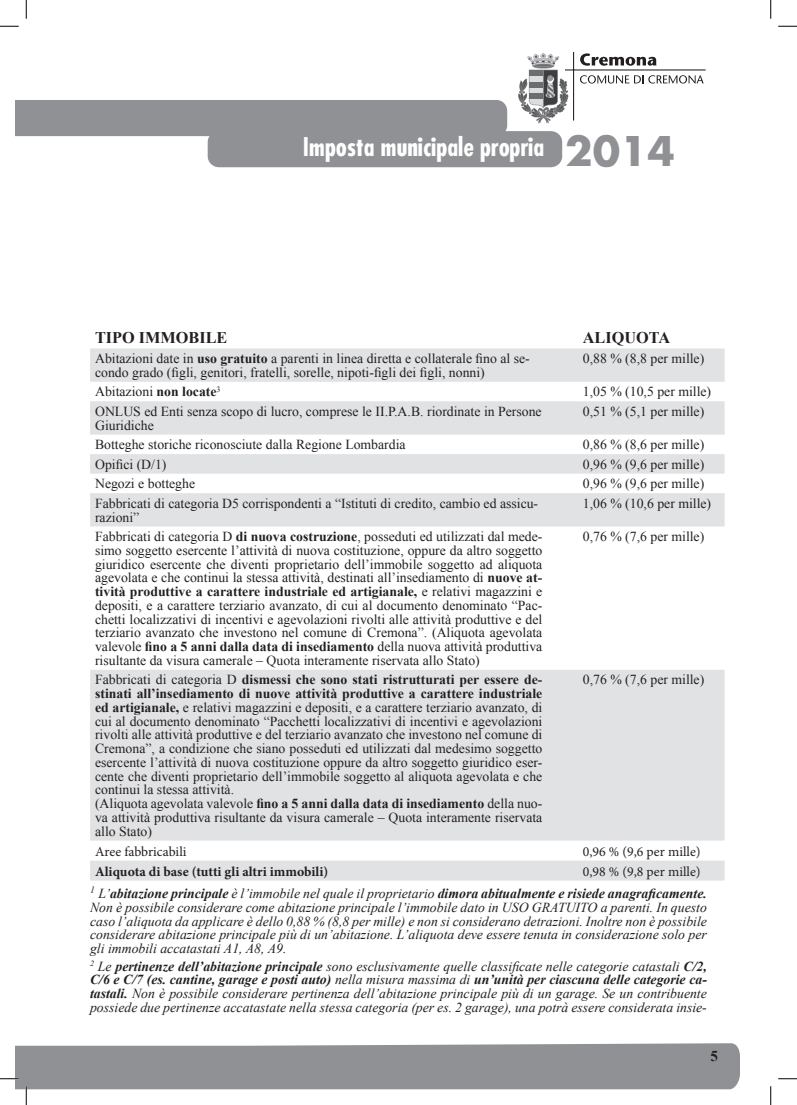
<style>
.page{position:relative;width:797px;height:1105px;background:#fff}
.page>*{position:absolute;margin:0;border:0;box-sizing:border-box;transform-origin:0 0}
.t1{font:700 40px "Futura";color:#8f9194}
.t2{font:700 condensed 25px "Futura";color:#fff}
.t3{font:700 16.25px "Futura";color:#fff}
.t4{font:700 16.25px "Times New Roman";color:#231f20}
.t5{font:700 15px "Times New Roman";color:#231f20}
.t6{font:13.75px/13.8px "Times New Roman";color:#231f20}
.t7{font:italic 13.75px/13.8px "Times New Roman";color:#231f20;text-align:justify}
.t8{font:13.75px "Minion Pro";color:#231f20}
.t9{font:700 13.75px "Minion Pro";color:#231f20}
.s1{font-weight:700}
</style>
<div class="page">
<div style="left:16px;top:100px;width:491px;height:36px;background:#8f9194"></div>
<div style="left:208px;top:131px;width:354px;height:36px;background:#8f9194;border-radius:11px"></div>
<svg style="left:580px;top:53px;width:76px;height:13px"></svg>
<hr style="left:573px;top:52px;width:1px;height:69px;background:#231f20">
<hr style="left:565px;top:69px;width:140px;height:2px;background:#231f20">
<svg style="left:580px;top:75px;width:123px;height:9px"></svg>
<svg style="left:518px;top:53px;width:50px;height:71px"></svg>
<svg style="left:90px;top:348px;width:634px;height:532px;fill:#e1e2e4"></svg>
<svg style="left:0;top:25px;width:19px;height:2px"></svg>
<svg style="left:778px;top:25px;width:19px;height:2px"></svg>
<svg style="left:778px;top:1078px;width:19px;height:1px"></svg>
<svg style="left:25px;top:0;width:2px;height:19px"></svg>
<svg style="left:0;top:1043px;width:740px;height:62px"></svg>
<svg style="left:770px;top:0;width:1px;height:19px"></svg>
<svg style="left:770px;top:1086px;width:1px;height:19px"></svg>
<h1 class="t1" style="left:565px;top:124px;width:111px">2014</h1>
<p class="t3" style="left:354px;top:132px;width:287px">Imposta municipale propria 2014</p>
<h2 class="t2" style="left:303px;top:130px;width:243px">Imposta municipale propria</h2>
<p class="t4" style="left:95px;top:327px;width:133px">TIPO IMMOBILE</p>
<p class="t4" style="left:583px;top:327px;width:66px">ALIQUOTA</p>
<p class="t6" style="left:95px;top:351px;width:436px">Abitazioni date in <span class="s1">uso gratuito</span> a parenti in linea diretta e collaterale fino al se&shy;condo grado (figli, genitori, fratelli, sorelle, nipoti-figli dei figli, nonni)</p>
<p class="t6" style="left:583px;top:351px;width:123px">0,88 % (8,8 per mille)</p>
<p class="t6" style="left:95px;top:385px;width:127px">Abitazioni <span class="s1">non locate</span><sup>3</sup></p>
<p class="t6" style="left:583px;top:385px;width:130px">1,05 % (10,5 per mille)</p>
<p class="t6" style="left:95px;top:404px;width:448px">ONLUS ed Enti senza scopo di lucro, comprese le II.P.A.B. riordinate in Persone<br>Giuridiche</p>
<p class="t6" style="left:583px;top:404px;width:123px">0,51 % (5,1 per mille)</p>
<p class="t6" style="left:95px;top:437px;width:312px">Botteghe storiche riconosciute dalla Regione Lombardia</p>
<p class="t6" style="left:583px;top:437px;width:123px">0,86 % (8,6 per mille)</p>
<p class="t6" style="left:95px;top:457px;width:73px">Opifici (D/1)</p>
<p class="t6" style="left:583px;top:457px;width:123px">0,96 % (9,6 per mille)</p>
<p class="t6" style="left:95px;top:476px;width:102px">Negozi e botteghe</p>
<p class="t6" style="left:583px;top:476px;width:123px">0,96 % (9,6 per mille)</p>
<p class="t6" style="left:95px;top:496px;width:444px">Fabbricati di categoria D5 corrispondenti a “Istituti di credito, cambio ed assicu&shy;razioni”</p>
<p class="t6" style="left:583px;top:496px;width:130px">1,06 % (10,6 per mille)</p>
<p class="t6" style="left:95px;top:529px;width:449px;text-align:justify">Fabbricati di categoria D <span class="s1">di nuova costruzione</span>, posseduti ed utilizzati dal mede&shy;simo soggetto esercente l’attività di nuova costituzione, oppure da altro soggetto giuridico esercente che diventi proprietario dell’immobile soggetto ad aliquota agevolata e che continui la stessa attività, destinati all’insediamento di <span class="s1">nuove at&shy;tività produttive a carattere industriale ed artigianale,</span> e relativi magazzini e depositi, e a carattere terziario avanzato, di cui al documento denominato “Pac&shy;chetti localizzativi di incentivi e agevolazioni rivolti alle attività produttive e del terziario avanzato che investono nel comune di Cremona”. (Aliquota agevolata valevole <span class="s1">fino a 5 anni dalla data di insediamento</span> della nuova attività produttiva risultante da visura camerale – Quota interamente riservata allo Stato)</p>
<p class="t6" style="left:583px;top:529px;width:123px">0,76 % (7,6 per mille)</p>
<p class="t6" style="left:95px;top:673px;width:449px">Fabbricati di categoria D <span class="s1">dismessi che sono stati ristrutturati per essere de&shy;stinati all’insediamento di nuove attività produttive a carattere industriale ed artigianale,</span> e relativi magazzini e depositi, e a carattere terziario avanzato, di cui al documento denominato “Pacchetti localizzativi di incentivi e agevolazioni rivolti alle attività produttive e del terziario avanzato che investono nel comune di Cremona”, a condizione che siano posseduti ed utilizzati dal medesimo soggetto esercente l’attività di nuova costituzione oppure da altro soggetto giuridico eser&shy;cente che diventi proprietario dell’immobile soggetto al aliquota agevolata e che continui la stessa attività.<br>(Aliquota agevolata valevole <span class="s1">fino a 5 anni dalla data di insediamento</span> della nuo&shy;va attività produttiva risultante da visura camerale – Quota interamente riservata allo Stato)</p>
<p class="t6" style="left:583px;top:673px;width:123px">0,76 % (7,6 per mille)</p>
<p class="t8" style="left:95px;top:842px;width:93px">Aree fabbricabili</p>
<p class="t8" style="left:583px;top:842px;width:119px">0,96 % (9,6 per mille)</p>
<p class="t9" style="left:95px;top:861px;width:235px">Aliquota di base (tutti gli altri immobili)</p>
<p class="t8" style="left:583px;top:862px;width:119px">0,98 % (9,8 per mille)</p>
<p class="t7" style="left:90px;top:886px;width:618px"><sup>1</sup> L’<span class="s1">abitazione principale</span> è l’immobile nel quale il proprietario <span class="s1">dimora abitualmente e risiede anagraficamente.<br></span>Non è possibile considerare come abitazione principale l’immobile dato in USO GRATUITO a parenti. In questo caso l’aliquota da applicare è dello 0,88 % (8,8 per mille) e non si considerano detrazioni. Inoltre non è possibile considerare abitazione principale più di un’abitazione. L’aliquota deve essere tenuta in considerazione solo per gli immobili accatastati A1, A8, A9.</p>
<p class="t7" style="left:90px;top:959px;width:618px"><sup>2</sup> Le <span class="s1">pertinenze dell’abitazione principale</span> sono esclusivamente quelle classificate nelle categorie catastali <span class="s1">C/2, C/6 e C/7 (es. cantine, garage e posti auto)</span> nella misura massima di <span class="s1">un’unità per ciascuna delle categorie ca&shy;tastali.</span> Non è possibile considerare pertinenza dell’abitazione principale più di un garage. Se un contribuente possiede due pertinenze accatastate nella stessa categoria (per es. 2 garage), una potrà essere considerata insie-</p>
<p class="t5" style="left:710px;top:1046px;width:9px">5</p>
</div>
